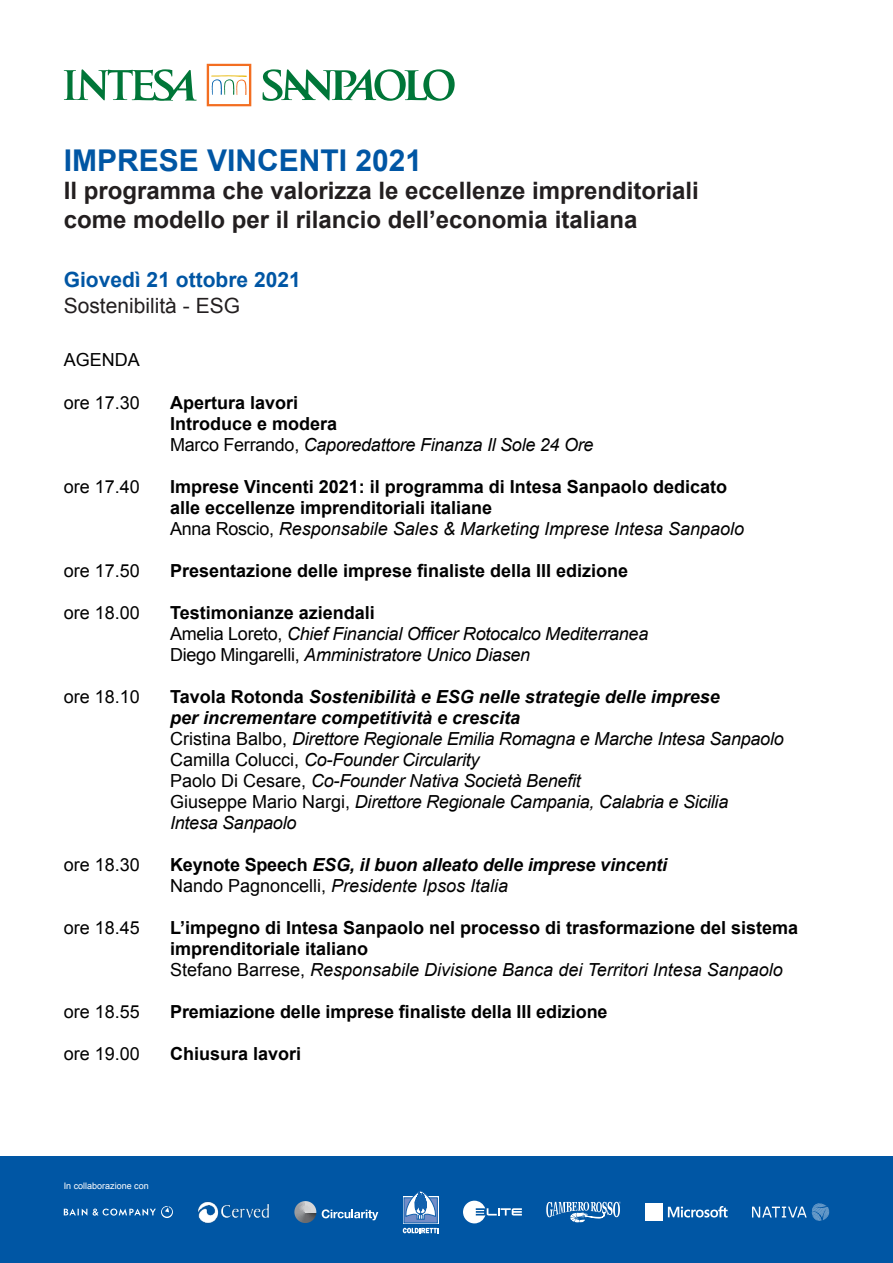
<style>
.page{position:relative;width:893px;height:1263px;background:#fff}
.page>*{position:absolute;margin:0;border:0;box-sizing:border-box;transform-origin:0 0}
.t1{font:700 30px "Arial";color:#0056a4}
.t2{font:700 24px/28.8px "Arial";color:#231f20}
.t3{font:700 21px "Arial";color:#0056a4}
.t4{font:21px "Arial";color:#231f20}
.t5{font:italic 18px/21px "Arial";letter-spacing:-.015em;color:#000}
.t6{font:700 18px/21px "Arial";color:#000}
.t7{font:italic 700 18px/21px "Arial";letter-spacing:-.01em;color:#000}
.t8{font:18px "Arial";color:#000}
.t9{font:9px "Arial";color:#fff}
.s1{font-weight:700;font-style:normal}
.s2{font-style:normal}
.s3{font-weight:400}
.s4{font-weight:400;font-style:italic}
.s5{font-weight:700}
.s6{font-weight:400;font-style:normal}
</style>
<div class="page">
<svg style="left:263px;top:69px;width:192px;height:32px"></svg>
<svg style="left:64px;top:69px;width:133px;height:32px"></svg>
<svg style="left:207px;top:64px;width:44px;height:42px"></svg>
<div style="left:0;top:1157px;width:893px;height:106px;background:#0056a4"></div>
<svg style="left:64px;top:1208px;width:23px;height:8px"></svg>
<svg style="left:93px;top:1206px;width:80px;height:12px"></svg>
<img style="left:197px;top:1201px;width:73px;height:22px">
<svg style="left:322px;top:1209px;width:56px;height:11px"></svg>
<svg style="left:294px;top:1201px;width:21px;height:22px"></svg>
<div style="left:403px;top:1196px;width:36px;height:28px;background:linear-gradient(to bottom,#286fb4,#286fb4)"></div>
<svg style="left:404px;top:1198px;width:33px;height:25px"></svg>
<svg style="left:405px;top:1191px;width:31px;height:28px"></svg>
<svg style="left:403px;top:1228px;width:35px;height:5px"></svg>
<svg style="left:463px;top:1201px;width:59px;height:22px"></svg>
<svg style="left:546px;top:1202px;width:75px;height:20px"></svg>
<svg style="left:668px;top:1206px;width:60px;height:11px"></svg>
<div style="left:645px;top:1203px;width:8px;height:8px;background:#fff"></div>
<div style="left:654px;top:1203px;width:9px;height:8px;background:#fff"></div>
<div style="left:645px;top:1213px;width:8px;height:8px;background:#fff"></div>
<div style="left:654px;top:1213px;width:9px;height:8px;background:#fff"></div>
<svg style="left:752px;top:1203px;width:77px;height:18px"></svg>
<h1 class="t1" style="left:64px;top:140px;width:360px">IMPRESE VINCENTI 2021</h1>
<h2 class="t2" style="left:64px;top:177px;width:636px">Il programma che valorizza le eccellenze imprenditoriali come modello per il rilancio dell’economia italiana</h2>
<p class="t3" style="left:64px;top:266px;width:238px">Giovedì 21 ottobre 2021</p>
<p class="t4" style="left:64px;top:291px;width:178px">Sostenibilità - ESG</p>
<p class="t8" style="left:64px;top:348px;width:78px">AGENDA</p>
<p class="t8" style="left:64px;top:391px;width:78px">ore 17.30</p>
<p class="t5" style="left:170px;top:392px;width:425px"><span class="s1">Apertura lavori<br>Introduce e modera<br></span><span class="s2">Marco Ferrando,</span> Caporedattore Finanza Il Sole 24 Ore</p>
<p class="t8" style="left:64px;top:475px;width:78px">ore 17.40</p>
<p class="t6" style="left:170px;top:476px;width:576px">Imprese Vincenti 2021: il programma di Intesa Sanpaolo dedicato alle eccellenze imprenditoriali italiane<br><span class="s3">Anna Roscio,</span> <span class="s4">Responsabile Sales &amp; Marketing Imprese Intesa Sanpaolo</span></p>
<p class="t8" style="left:64px;top:559px;width:78px">ore 17.50</p>
<p class="t6" style="left:170px;top:560px;width:460px">Presentazione delle imprese finaliste della III edizione</p>
<p class="t8" style="left:64px;top:601px;width:78px">ore 18.00</p>
<p class="t5" style="left:170px;top:602px;width:480px"><span class="s1">Testimonianze aziendali<br></span><span class="s2">Amelia Loreto,</span> Chief Financial Officer Rotocalco Mediterranea<br><span class="s2">Diego Mingarelli,</span> Amministratore Unico Diasen</p>
<p class="t8" style="left:64px;top:685px;width:78px">ore 18.10</p>
<p class="t5" style="left:170px;top:686px;width:615px"><span class="s1">Tavola Rotonda</span> <span class="s5">Sostenibilità e ESG nelle strategie delle imprese<br>per incrementare competitività e crescita<br></span><span class="s2">Cristina Balbo,</span> Direttore Regionale Emilia Romagna e Marche Intesa Sanpaolo <span class="s2">Camilla Colucci,</span> Co-Founder Circularity<br><span class="s2">Paolo Di Cesare,</span> Co-Founder Nativa Società Benefit<br><span class="s2">Giuseppe Mario Nargi,</span> Direttore Regionale Campania, Calabria e Sicilia<br>Intesa Sanpaolo</p>
<p class="t8" style="left:64px;top:853px;width:78px">ore 18.30</p>
<p class="t7" style="left:170px;top:855px;width:498px"><span class="s2">Keynote Speech</span> ESG, il buon alleato delle imprese vincenti<br><span class="s6">Nando Pagnoncelli,</span> <span class="s3">Presidente Ipsos Italia</span></p>
<p class="t8" style="left:64px;top:916px;width:78px">ore 18.45</p>
<p class="t6" style="left:170px;top:917px;width:630px">L’impegno di Intesa Sanpaolo nel processo di trasformazione del sistema imprenditoriale italiano<br><span class="s3">Stefano Barrese,</span> <span class="s4">Responsabile Divisione Banca dei Territori Intesa Sanpaolo</span></p>
<p class="t8" style="left:64px;top:1000px;width:78px">ore 18.55</p>
<p class="t6" style="left:170px;top:1002px;width:439px">Premiazione delle imprese finaliste della III edizione</p>
<p class="t8" style="left:64px;top:1042px;width:78px">ore 19.00</p>
<p class="t6" style="left:170px;top:1043px;width:133px">Chiusura lavori</p>
<p class="t9" style="left:64px;top:1179px;width:87px">In collaborazione con</p>
</div>
